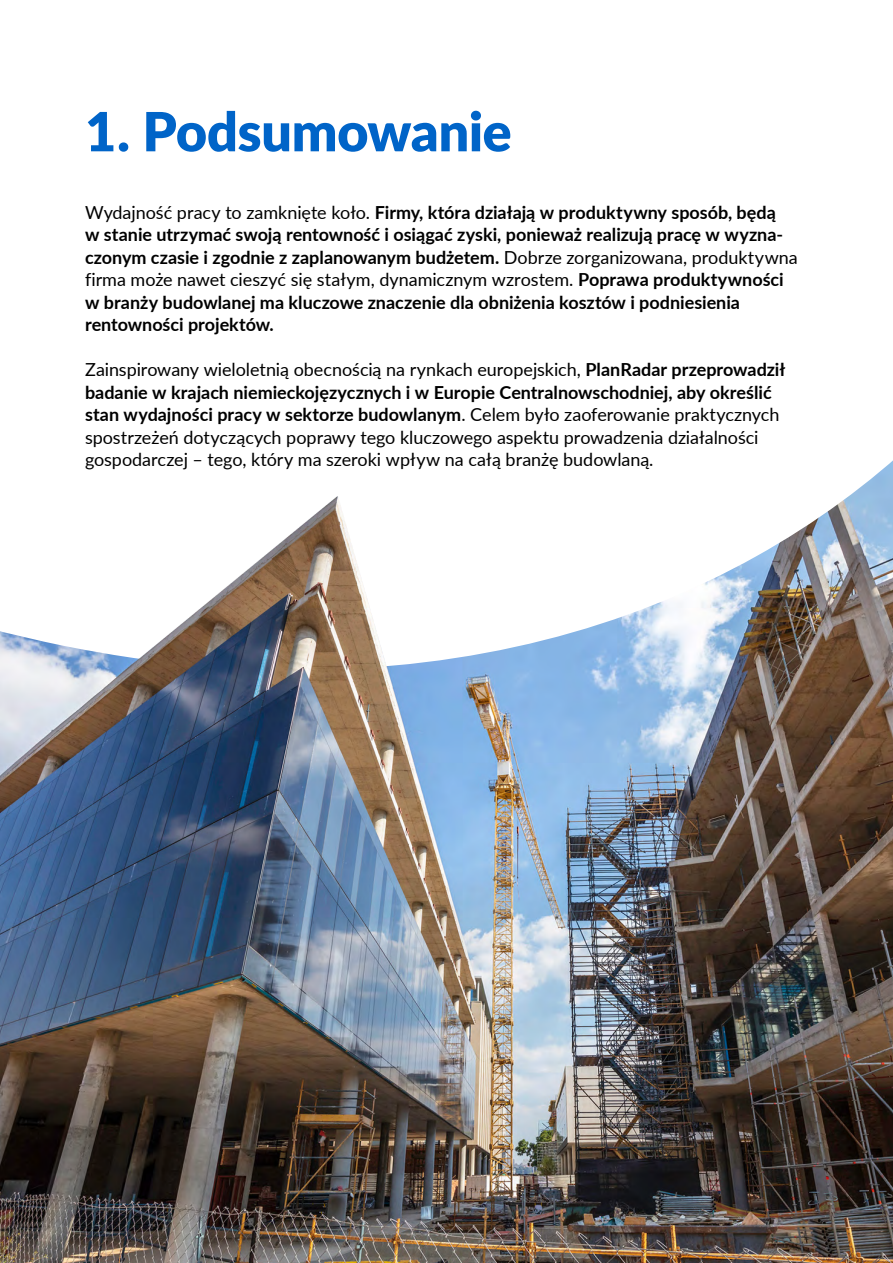
<style>
.page{position:relative;width:893px;height:1263px;background:#fff}
.page>*{position:absolute;margin:0;border:0;box-sizing:border-box;transform-origin:0 0}
.t1{font:900 54px "Lato";letter-spacing:-.005em;color:#0064c8}
.t2{font:700 18px/22.5px "Lato";color:#000}
.t3{font:18px/22.5px "Lato";letter-spacing:-.005em;color:#000}
.s1{font-weight:400}
.s2{font-weight:700}
</style>
<div class="page">
<img style="left:0;top:670px;width:893px;height:593px">
<svg style="left:0;top:460px;width:893px;height:210px"></svg>
<h1 class="t1" style="left:85px;top:91px;width:428px">1. Podsumowanie</h1>
<p class="t2" style="left:85px;top:200px;width:714px"><span class="s1">Wydajność pracy to zamknięte koło.</span> Firmy, która działają w produktywny sposób, będą<br>w stanie utrzymać swoją rentowność i osiągać zyski, ponieważ realizują pracę w wyzna&shy;czonym czasie i zgodnie z zaplanowanym budżetem. <span class="s1">Dobrze zorganizowana, produktywna firma może nawet cieszyć się stałym, dynamicznym wzrostem.</span> Poprawa produktywności w branży budowlanej ma kluczowe znaczenie dla obniżenia kosztów i podniesienia rentowności projektów.</p>
<p class="t3" style="left:85px;top:358px;width:702px">Zainspirowany wieloletnią obecnością na rynkach europejskich, <span class="s2">PlanRadar przeprowadził badanie w krajach niemieckojęzycznych i w Europie Centralnowschodniej, aby określić stan wydajności pracy w sektorze budowlanym</span>. Celem było zaoferowanie praktycznych spostrzeżeń dotyczących poprawy tego kluczowego aspektu prowadzenia działalności gospodarczej – tego, który ma szeroki wpływ na całą branżę budowlaną.</p>
</div>
